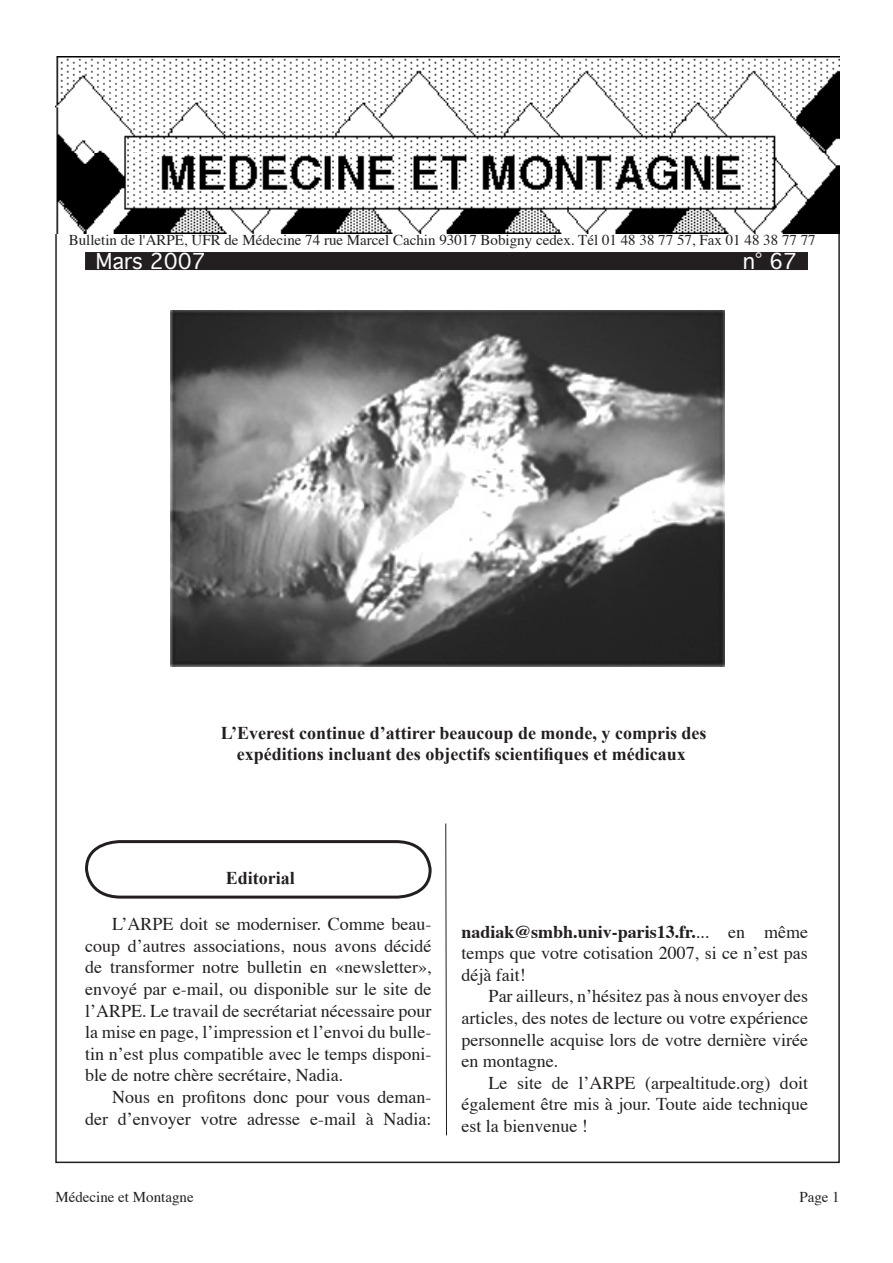
<style>
.page{position:relative;width:893px;height:1263px;background:#fff}
.page>*{position:absolute;margin:0;border:0;box-sizing:border-box;transform-origin:0 0}
.t1{font:21px "Geneva";color:#fff}
.t2{font:18px/21.6px "Times";color:#231f20;text-align:justify}
.t3{font:700 18px "Times New Roman";color:#231f20}
.t4{font:15px "Times";color:#231f20}
.s1{font-weight:700}
</style>
<div class="page">
<svg style="left:86px;top:840px;width:345px;height:59px"></svg>
<div style="left:85px;top:252px;width:723px;height:18px;background:#231f20"></div>
<img style="left:55px;top:56px;width:785px;height:177px">
<svg style="left:445px;top:823px;width:2px;height:313px"></svg>
<img style="left:171px;top:311px;width:553px;height:355px">
<p class="t4" style="left:69px;top:226px;width:748px">Bulletin de l'ARPE, UFR de Médecine 74 rue Marcel Cachin 93017 Bobigny cedex. Tél 01 48 38 77 57, Fax 01 48 38 77 77</p>
<p class="t1" style="left:96px;top:248px;width:111px">Mars 2007</p>
<p class="t1" style="left:743px;top:248px;width:56px">n° 67</p>
<p class="t3" style="left:221px;top:722px;width:487px">L’Everest continue d’attirer beaucoup de monde, y compris des</p>
<p class="t3" style="left:237px;top:744px;width:451px">expéditions incluant des objectifs scientifiques et médicaux</p>
<p class="t3" style="left:226px;top:868px;width:71px">Editorial</p>
<p class="t2" style="left:85px;top:912px;width:348px;text-indent:27px">L’ARPE doit se moderniser. Comme beau&shy;coup d’autres associations, nous avons décidé de transformer notre bulletin en «newsletter», envoyé par e-mail, ou disponible sur le site de l’ARPE. Le travail de secrétariat nécessaire pour la mise en page, l’impression et l’envoi du bulle&shy;tin n’est plus compatible avec le temps disponi&shy;ble de notre chère secrétaire, Nadia.</p>
<p class="t2" style="left:85px;top:1084px;width:348px;text-align:right">Nous en profitons donc pour vous deman&shy;der d’envoyer votre adresse e-mail à Nadia:</p>
<p class="t2" style="left:461px;top:919px;width:348px"><span class="s1">nadiak@smbh.univ-paris13.fr.</span>... en même temps que votre cotisation 2007, si ce n’est pas déjà fait!</p>
<p class="t2" style="left:461px;top:984px;width:348px;text-indent:27px">Par ailleurs, n’hésitez pas à nous envoyer des articles, des notes de lecture ou votre expérience personnelle acquise lors de votre dernière virée en montagne.</p>
<p class="t2" style="left:461px;top:1070px;width:348px;text-indent:27px">Le site de l’ARPE (arpealtitude.org) doit également être mis à jour. Toute aide technique est la bienvenue !</p>
<p class="t4" style="left:55px;top:1183px;width:140px">Médecine et Montagne</p>
<p class="t4" style="left:799px;top:1183px;width:42px">Page 1</p>
</div>
